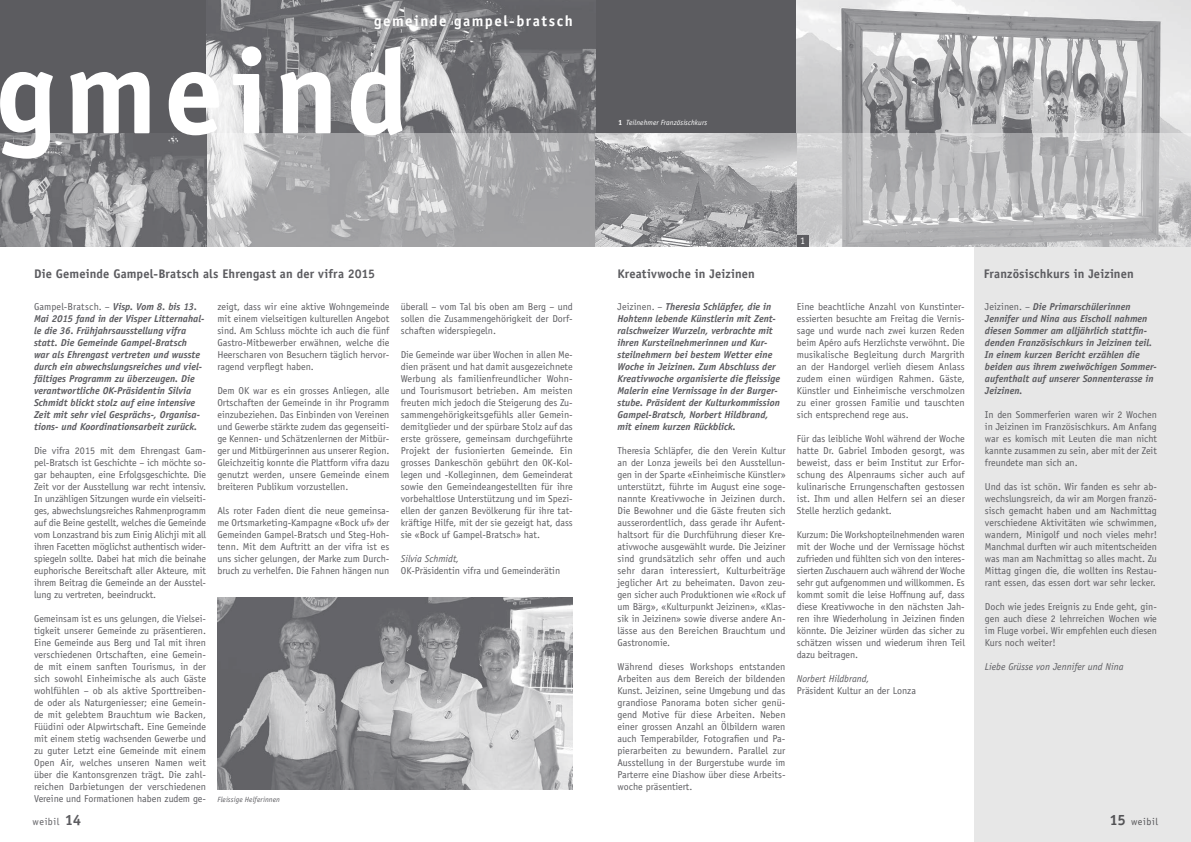
<style>
.page{position:relative;width:1191px;height:842px;background:#fff}
.page>*{position:absolute;margin:0;border:0;box-sizing:border-box;transform-origin:0 0}
.t1{font:700 120px "Officina Sans";letter-spacing:.055em;color:#fff}
.t2{font:700 15px "Officina Sans";letter-spacing:.1em;color:#fff}
.t3{font:700 12.5px "Officina Sans";letter-spacing:.01em;color:#5c5c60}
.t4{font:10px/12px "Officina Sans";color:#5c5c60;text-align:justify}
.t5{font:italic 700 10px/12px "Officina Sans";color:#5c5c60}
.t6{font:italic 10px "Officina Sans";color:#5c5c60}
.t7{font:10px "Officina Sans";color:#fff}
.t8{font:italic 7.5px "Officina Sans";letter-spacing:.01em;color:#fff}
.t9{font:italic 7.5px "Officina Sans";letter-spacing:.015em;color:#5c5c60}
.s1{font-weight:700;font-style:normal}
.s2{font-weight:400;font-style:normal}
.s3{font-weight:700;font-size:15px}
</style>
<div class="page">
<div style="left:0;top:0;width:1191px;height:247px;background:#5c5c60"></div>
<img style="left:206px;top:0;width:389px;height:133px">
<div style="left:973px;top:247px;width:218px;height:595px;background:#e7e7e7"></div>
<img style="left:797px;top:0;width:394px;height:133px">
<svg style="left:206px;top:133px;width:985px;height:114px;background:#b7b7b9"></svg>
<img style="left:0;top:133px;width:206px;height:114px">
<img style="left:217px;top:598px;width:355px;height:191px">
<img style="left:595px;top:133px;width:202px;height:113px">
<div style="left:797px;top:235px;width:11px;height:12px;background:#5c5c60"></div>
<h2 class="t2" style="left:374px;top:12px;width:200px">gemeinde gampel-bratsch</h2>
<h1 class="t1" style="left:-4px;top:18px;width:413px">gmeind</h1>
<p class="t8" style="left:618px;top:118px;width:91px"><span class="s1">1</span> Teilnehmer Französischkurs</p>
<p class="t3" style="left:34px;top:266px;width:343px">Die Gemeinde Gampel-Bratsch als Ehrengast an der vifra 2015</p>
<p class="t3" style="left:617px;top:266px;width:139px">Kreativwoche in Jeizinen</p>
<p class="t5" style="left:34px;top:300px;width:172px"><span class="s2">Gampel-Bratsch. –</span> Visp. Vom 8. bis 13.<br>Mai 2015 fand in der Visper Litternahal&shy;le die 36. Frühjahrsausstellung vifra statt. Die Gemeinde Gampel-Bratsch war als Ehrengast vertreten und wusste durch ein abwechslungsreiches und viel&shy;fältiges Programm zu überzeugen. Die verantwortliche OK-Präsidentin Silvia Schmidt blickt stolz auf eine intensive Zeit mit sehr viel Gesprächs-, Organisa&shy;tions- und Koordinationsarbeit zurück.</p>
<p class="t4" style="left:34px;top:444px;width:174px">Die vifra 2015 mit dem Ehrengast Gam&shy;pel-Bratsch ist Geschichte – ich möchte so&shy;gar behaupten, eine Erfolgsgeschichte. Die Zeit vor der Ausstellung war recht intensiv.<br>In unzähligen Sitzungen wurde ein vielseiti&shy;ges, abwechslungsreiches Rahmenprogramm auf die Beine gestellt, welches die Gemeinde vom Lonzastrand bis zum Einig Alichji mit all ihren Facetten möglichst authentisch wider&shy;spiegeln sollte. Dabei hat mich die beinahe euphorische Bereitschaft aller Akteure, mit ihrem Beitrag die Gemeinde an der Ausstel&shy;lung zu vertreten, beeindruckt.</p>
<p class="t4" style="left:34px;top:612px;width:174px">Gemeinsam ist es uns gelungen, die Vielsei&shy;tigkeit unserer Gemeinde zu präsentieren.<br>Eine Gemeinde aus Berg und Tal mit ihren verschiedenen Ortschaften, eine Gemein&shy;de mit einem sanften Tourismus, in der sich sowohl Einheimische als auch Gäste wohlfühlen – ob als aktive Sporttreiben&shy;de oder als Naturgeniesser; eine Gemein&shy;de mit gelebtem Brauchtum wie Backen, Füüdini oder Alpwirtschaft. Eine Gemeinde mit einem stetig wachsenden Gewerbe und zu guter Letzt eine Gemeinde mit einem Open Air, welches unseren Namen weit über die Kantonsgrenzen trägt. Die zahl&shy;reichen Darbietungen der verschiedenen Vereine und Formationen haben zudem ge-</p>
<p class="t4" style="left:217px;top:300px;width:174px">zeigt, dass wir eine aktive Wohngemeinde mit einem vielseitigen kulturellen Angebot sind. Am Schluss möchte ich auch die fünf Gastro-Mitbewerber erwähnen, welche die Heerscharen von Besuchern täglich hervor&shy;ragend verpflegt haben.</p>
<p class="t4" style="left:217px;top:384px;width:174px">Dem OK war es ein grosses Anliegen, alle Ortschaften der Gemeinde in ihr Programm einzubeziehen. Das Einbinden von Vereinen und Gewerbe stärkte zudem das gegenseiti&shy;ge Kennen- und Schätzenlernen der Mitbür&shy;ger und Mitbürgerinnen aus unserer Region.<br>Gleichzeitig konnte die Plattform vifra dazu genutzt werden, unsere Gemeinde einem breiteren Publikum vorzustellen.</p>
<p class="t4" style="left:217px;top:504px;width:173px">Als roter Faden dient die neue gemeinsa&shy;me Ortsmarketing-Kampagne «Bock uf» der Gemeinden Gampel-Bratsch und Steg-Hoh&shy;tenn. Mit dem Auftritt an der vifra ist es uns sicher gelungen, der Marke zum Durch&shy;bruch zu verhelfen. Die Fahnen hängen nun</p>
<p class="t4" style="left:401px;top:300px;width:173px">überall – vom Tal bis oben am Berg – und sollen die Zusammengehörigkeit der Dorf&shy;schaften widerspiegeln.</p>
<p class="t4" style="left:401px;top:348px;width:174px">Die Gemeinde war über Wochen in allen Me&shy;dien präsent und hat damit ausgezeichnete Werbung als familienfreundlicher Wohn&shy;und Tourismusort betrieben. Am meisten freuten mich jedoch die Steigerung des Zu&shy;sammengehörigkeitsgefühls aller Gemein&shy;demitglieder und der spürbare Stolz auf das erste grössere, gemeinsam durchgeführte Projekt der fusionierten Gemeinde. Ein grosses Dankeschön gebührt den OK-Kol&shy;legen und -Kolleginnen, dem Gemeinderat sowie den Gemeindeangestellten für ihre vorbehaltlose Unterstützung und im Spezi&shy;ellen der ganzen Bevölkerung für ihre tat&shy;kräftige Hilfe, mit der sie gezeigt hat, dass sie «Bock uf Gampel-Bratsch» hat.</p>
<p class="t6" style="left:401px;top:552px;width:60px">Silvia Schmidt,</p>
<p class="t4" style="left:401px;top:564px;width:161px">OK-Präsidentin vifra und Gemeinderätin</p>
<p class="t9" style="left:217px;top:795px;width:64px">Fleissige Helferinnen</p>
<p class="t5" style="left:617px;top:300px;width:164px"><span class="s2">Jeizinen. –</span> Theresia Schläpfer, die in Hohtenn lebende Künstlerin mit Zent&shy;ralschweizer Wurzeln, verbrachte mit ihren Kursteilnehmerinnen und Kur&shy;steilnehmern bei bestem Wetter eine Woche in Jeizinen. Zum Abschluss der Kreativwoche organisierte die fleissige Malerin eine Vernissage in der Burger&shy;stube. Präsident der Kulturkommission Gampel-Bratsch, Norbert Hildbrand, mit einem kurzen Rückblick.</p>
<p class="t4" style="left:617px;top:444px;width:170px">Theresia Schläpfer, die den Verein Kultur an der Lonza jeweils bei den Ausstellun&shy;gen in der Sparte «Einheimische Künstler» unterstützt, führte im August eine soge&shy;nannte Kreativwoche in Jeizinen durch.<br>Die Bewohner und die Gäste freuten sich ausserordentlich, dass gerade ihr Aufent&shy;haltsort für die Durchführung dieser Kre&shy;ativwoche ausgewählt wurde. Die Jeiziner sind grundsätzlich sehr offen und auch sehr daran interessiert, Kulturbeiträge jeglicher Art zu beheimaten. Davon zeu&shy;gen sicher auch Produktionen wie «Rock uf um Bärg», «Kulturpunkt Jeizinen», «Klas&shy;sik in Jeizinen» sowie diverse andere An&shy;lässe aus den Bereichen Brauchtum und Gastronomie.</p>
<p class="t4" style="left:617px;top:660px;width:170px">Während dieses Workshops entstanden Arbeiten aus dem Bereich der bildenden Kunst. Jeizinen, seine Umgebung und das grandiose Panorama boten sicher genü&shy;gend Motive für diese Arbeiten. Neben einer grossen Anzahl an Ölbildern waren auch Temperabilder, Fotografien und Pa&shy;pierarbeiten zu bewundern. Parallel zur Ausstellung in der Burgerstube wurde im Parterre eine Diashow über diese Arbeits&shy;woche präsentiert.</p>
<p class="t7" style="left:800px;top:235px;width:6px">1</p>
<p class="t4" style="left:797px;top:300px;width:170px">Eine beachtliche Anzahl von Kunstinter&shy;essierten besuchte am Freitag die Vernis&shy;sage und wurde nach zwei kurzen Reden beim Apéro aufs Herzlichste verwöhnt. Die musikalische Begleitung durch Margrith an der Handorgel verlieh diesem Anlass zudem einen würdigen Rahmen. Gäste, Künstler und Einheimische verschmolzen zu einer grossen Familie und tauschten sich entsprechend rege aus.</p>
<p class="t4" style="left:797px;top:432px;width:169px">Für das leibliche Wohl während der Woche hatte Dr. Gabriel Imboden gesorgt, was beweist, dass er beim Institut zur Erfor&shy;schung des Alpenraums sicher auch auf kulinarische Errungenschaften gestossen ist. Ihm und allen Helfern sei an dieser Stelle herzlich gedankt.</p>
<p class="t4" style="left:797px;top:528px;width:170px">Kurzum: Die Workshopteilnehmenden waren mit der Woche und der Vernissage höchst zufrieden und fühlten sich von den interes&shy;sierten Zuschauern auch während der Woche sehr gut aufgenommen und willkommen. Es kommt somit die leise Hoffnung auf, dass diese Kreativwoche in den nächsten Jah&shy;ren ihre Wiederholung in Jeizinen finden könnte. Die Jeiziner würden das sicher zu schätzen wissen und wiederum ihren Teil dazu beitragen.</p>
<p class="t6" style="left:797px;top:672px;width:74px">Norbert Hildbrand,</p>
<p class="t4" style="left:797px;top:684px;width:121px">Präsident Kultur an der Lonza</p>
<p class="t3" style="left:983px;top:266px;width:151px">Französischkurs in Jeizinen</p>
<p class="t5" style="left:985px;top:300px;width:173px"><span class="s2">Jeizinen. –</span> Die Primarschülerinnen Jennifer und Nina aus Eischoll nahmen diesen Sommer am alljährlich stattfin&shy;denden Französischkurs in Jeizinen teil.<br>In einem kurzen Bericht erzählen die beiden aus ihrem zweiwöchigen Sommer&shy;aufenthalt auf unserer Sonnenterasse in Jeizinen.</p>
<p class="t4" style="left:985px;top:408px;width:173px">In den Sommerferien waren wir 2 Wochen in Jeizinen im Französischkurs. Am Anfang war es komisch mit Leuten die man nicht kannte zusammen zu sein, aber mit der Zeit freundete man sich an.</p>
<p class="t4" style="left:985px;top:480px;width:174px">Und das ist schön. Wir fanden es sehr ab&shy;wechslungsreich, da wir am Morgen franzö&shy;sisch gemacht haben und am Nachmittag verschiedene Aktivitäten wie schwimmen, wandern, Minigolf und noch vieles mehr!<br>Manchmal durften wir auch mitentscheiden was man am Nachmittag so alles macht. Zu Mittag gingen die, die wollten ins Restau&shy;rant essen, das essen dort war sehr lecker.</p>
<p class="t4" style="left:985px;top:600px;width:174px">Doch wie jedes Ereignis zu Ende geht, gin&shy;gen auch diese 2 lehrreichen Wochen wie im Fluge vorbei. Wir empfehlen euch diesen Kurs noch weiter!</p>
<p class="t6" style="left:985px;top:660px;width:140px">Liebe Grüsse von Jennifer und Nina</p>
<p class="t4" style="left:33px;top:816px;width:50px">weibil <span class="s3">14</span></p>
<p class="t4" style="left:1109px;top:816px;width:50px"><span class="s3">15</span> weibil</p>
</div>
